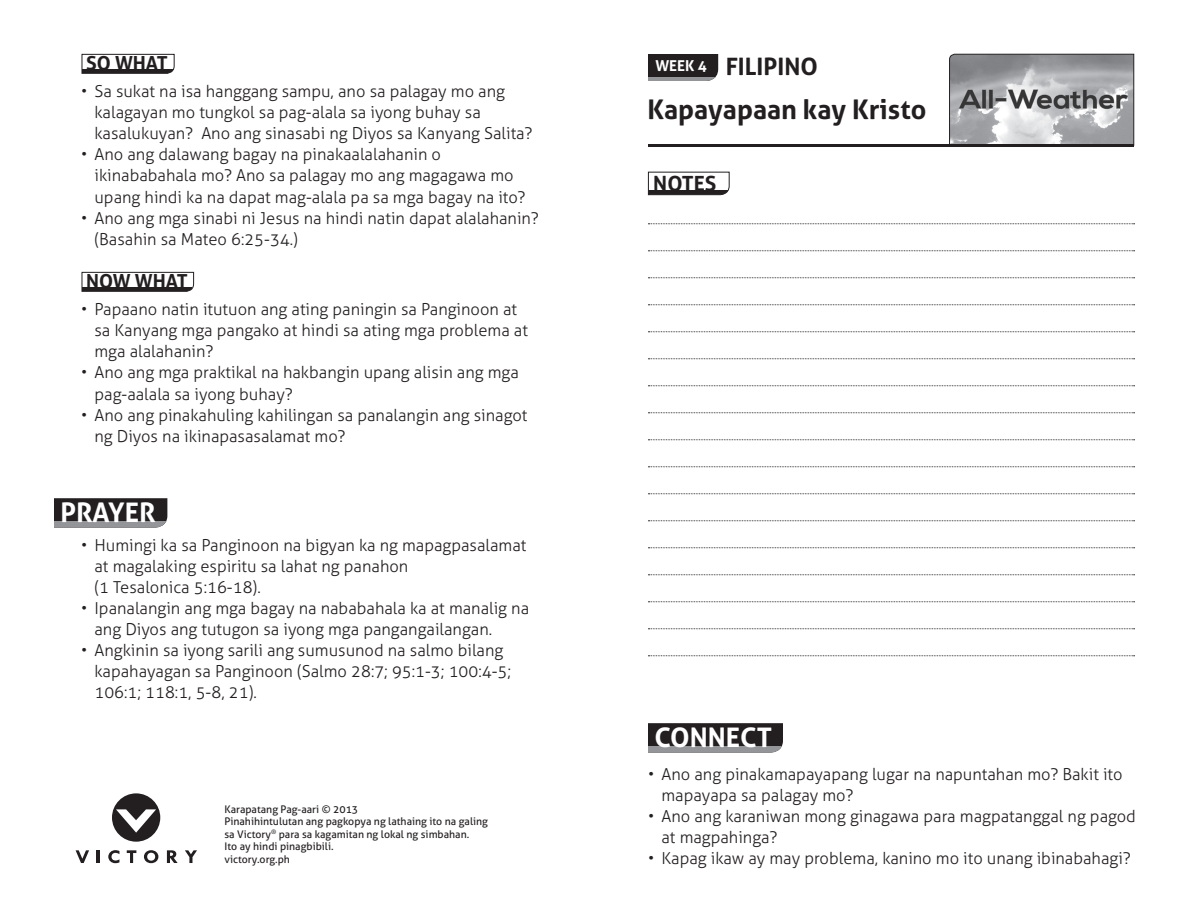
<style>
.page{position:relative;width:1188px;height:918px;background:#fff}
.page>*{position:absolute;margin:0;border:0;box-sizing:border-box;transform-origin:0 0}
.t1{font:700 27px "Aller";color:#231f20}
.t2{font:700 27px "Aller";color:#fff}
.t3{font:700 24px "Aller";color:#231f20}
.t4{font:700 21px "Aller";color:#231f20}
.t5{font:700 19.35px "Aller";color:#231f20}
.t6{font:300 16.5px/21px "Aller";color:#231f20}
.t7{font:700 15px "Aller";color:#fff}
.t8{font:10.5px/12.6px "Aller";color:#231f20}
</style>
<div class="page">
<svg style="left:949px;top:54px;width:185px;height:90px;background:#a5a6a9"></svg>
<svg style="left:112px;top:793px;width:48px;height:49px"></svg>
<svg style="left:76px;top:850px;width:13px;height:13px"></svg>
<svg style="left:97px;top:850px;width:3px;height:13px"></svg>
<svg style="left:108px;top:850px;width:11px;height:13px"></svg>
<svg style="left:127px;top:850px;width:9px;height:13px"></svg>
<svg style="left:144px;top:850px;width:14px;height:13px"></svg>
<svg style="left:167px;top:850px;width:11px;height:13px"></svg>
<svg style="left:185px;top:850px;width:12px;height:13px"></svg>
<svg style="left:648px;top:223px;width:487px;height:1px"></svg>
<svg style="left:648px;top:250px;width:487px;height:1px"></svg>
<svg style="left:648px;top:277px;width:487px;height:1px"></svg>
<svg style="left:648px;top:304px;width:487px;height:1px"></svg>
<svg style="left:648px;top:331px;width:487px;height:1px"></svg>
<svg style="left:648px;top:358px;width:487px;height:1px"></svg>
<svg style="left:648px;top:385px;width:487px;height:1px"></svg>
<svg style="left:648px;top:412px;width:487px;height:1px"></svg>
<svg style="left:648px;top:439px;width:487px;height:1px"></svg>
<svg style="left:648px;top:466px;width:487px;height:1px"></svg>
<svg style="left:648px;top:493px;width:487px;height:1px"></svg>
<svg style="left:648px;top:520px;width:487px;height:1px"></svg>
<svg style="left:648px;top:547px;width:487px;height:1px"></svg>
<svg style="left:648px;top:574px;width:487px;height:1px"></svg>
<svg style="left:648px;top:601px;width:487px;height:1px"></svg>
<svg style="left:648px;top:628px;width:487px;height:1px"></svg>
<svg style="left:648px;top:655px;width:487px;height:1px"></svg>
<svg style="left:648px;top:723px;width:135px;height:24px;background:#292526"></svg>
<div style="left:648px;top:747px;width:135px;height:6px;background:#939598"></div>
<svg style="left:648px;top:171px;width:82px;height:25px"></svg>
<hr style="left:648px;top:144px;width:486px;height:3px;background:#231f20">
<svg style="left:54px;top:498px;width:113px;height:24px;background:#292627"></svg>
<div style="left:54px;top:522px;width:113px;height:6px;background:#939598"></div>
<svg style="left:81px;top:54px;width:94px;height:20px"></svg>
<svg style="left:81px;top:272px;width:113px;height:20px"></svg>
<div style="left:648px;top:54px;width:70px;height:24px;background:#231f20"></div>
<hr style="left:648px;top:78px;width:70px;height:3px;background:#939598">
<p class="t5" style="left:86px;top:51px;width:83px">SO WHAT</p>
<p class="t6" style="left:94px;top:81px;width:440px;text-indent:-13px">• Sa sukat na isa hanggang sampu, ano sa palagay mo ang kalagayan mo tungkol sa pag-alala sa iyong buhay sa kasalukuyan? Ano ang sinasabi ng Diyos sa Kanyang Salita?</p>
<p class="t6" style="left:94px;top:144px;width:433px;text-indent:-13px">• Ano ang dalawang bagay na pinakaalalahanin o ikinababahala mo? Ano sa palagay mo ang magagawa mo upang hindi ka na dapat mag-alala pa sa mga bagay na ito?</p>
<p class="t6" style="left:94px;top:207px;width:446px;text-indent:-13px">• Ano ang mga sinabi ni Jesus na hindi natin dapat alalahanin? (Basahin sa Mateo 6:25-34.)</p>
<p class="t5" style="left:86px;top:269px;width:16px">NOW</p>
<p class="t5" style="left:135px;top:269px;width:54px">WHAT</p>
<p class="t6" style="left:94px;top:299px;width:435px;text-indent:-13px">• Papaano natin itutuon ang ating paningin sa Panginoon at sa Kanyang mga pangako at hindi sa ating mga problema at mga alalahanin?</p>
<p class="t6" style="left:94px;top:362px;width:426px;text-indent:-13px">• Ano ang mga praktikal na hakbangin upang alisin ang mga pag-aalala sa iyong buhay?</p>
<p class="t6" style="left:94px;top:404px;width:434px;text-indent:-13px">• Ano ang pinakahuling kahilingan sa panalangin ang sinagot ng Diyos na ikinapasasalamat mo?</p>
<h1 class="t2" style="left:60px;top:495px;width:97px">PRAYER</h1>
<p class="t6" style="left:94px;top:535px;width:433px;text-indent:-13px">• Humingi ka sa Panginoon na bigyan ka ng mapagpasalamat at magalaking espiritu sa lahat ng panahon<br>(1 Tesalonica 5:16-18).</p>
<p class="t6" style="left:94px;top:598px;width:436px;text-indent:-13px">• Ipanalangin ang mga bagay na nababahala ka at manalig na ang Diyos ang tutugon sa iyong mga pangangailangan.</p>
<p class="t6" style="left:94px;top:640px;width:418px;text-indent:-13px">• Angkinin sa iyong sarili ang sumusunod na salmo bilang kapahayagan sa Panginoon (Salmo 28:7; 95:1-3; 100:4-5;<br>106:1; 118:1, 5-8, 21).</p>
<p class="t8" style="left:224px;top:803px;width:265px">Karapatang Pag-aari © 2013<br>Pinahihintulutan ang pagkopya ng lathaing ito na galing sa Victory<sup>®</sup> para sa kagamitan ng lokal ng simbahan.<br>Ito ay hindi pinagbibili.<br>victory.org.ph</p>
<p class="t7" style="left:655px;top:57px;width:11px">WEEK</p>
<h2 class="t3" style="left:698px;top:52px;width:122px"><sup>4</sup> FILIPINO</h2>
<h1 class="t1" style="left:647px;top:92px;width:280px">KAPAYAPAAN KAY KRISTO</h1>
<p class="t4" style="left:653px;top:170px;width:14px">NOTE</p>
<p class="t4" style="left:705px;top:170px;width:13px">S</p>
<h1 class="t2" style="left:654px;top:720px;width:119px">CONNECT</h1>
<p class="t6" style="left:661px;top:764px;width:463px;text-indent:-13px">• Ano ang pinakamapayapang lugar na napuntahan mo? Bakit ito mapayapa sa palagay mo?</p>
<p class="t6" style="left:661px;top:806px;width:476px;text-indent:-13px">• Ano ang karaniwan mong ginagawa para magpatanggal ng pagod at magpahinga?</p>
<p class="t6" style="left:648px;top:848px;width:484px">• Kapag ikaw ay may problema, kanino mo ito unang ibinabahagi?</p>
</div>
